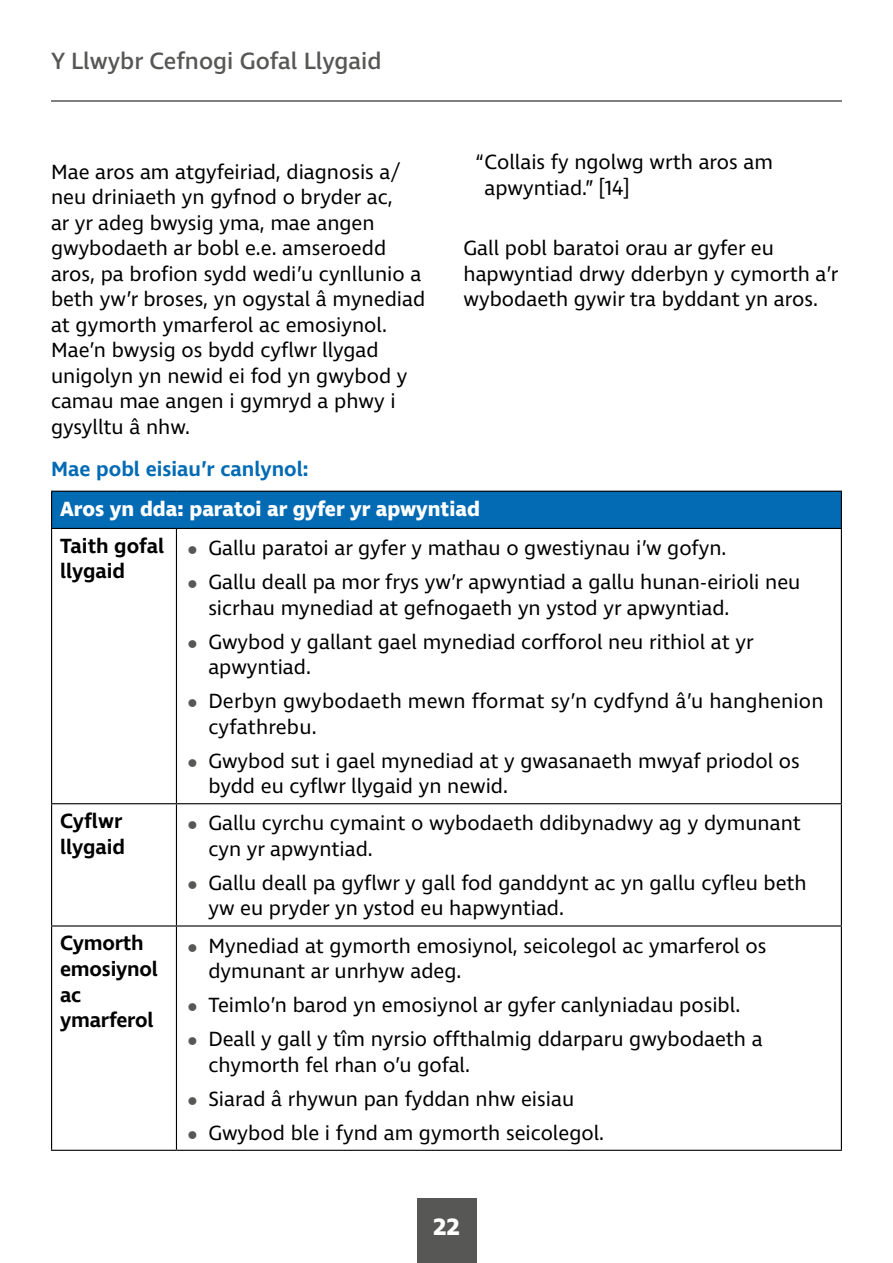
<style>
.page{position:relative;width:893px;height:1263px;background:#fff}
.page>*{position:absolute;margin:0;border:0;box-sizing:border-box;transform-origin:0 0}
.t1{font:500 24px "Ingra";color:#575756}
.t2{font:700 24px "Ingra";color:#fff}
.P___14pt_bullets{font:21px/25.5px "Ingra";color:#000}
.P___14pt_Body{font:21px/25.5px "Ingra";color:#000}
.T-Semibold{font:600 21px/25.5px "Ingra";letter-spacing:-.01em;color:#000}
.P_quote{font:21px/25.5px "Ingra";color:#000}
.T-Header{font:700 21px "Ingra";color:#fff}
.P___14pt_Body-2{font:600 21px "Ingra";color:#036bb4}
.s1{font-weight:700;font-size:27px;color:#575756}
</style>
<div class="page">
<div style="left:417px;top:1198px;width:59px;height:65px;background:#575756"></div>
<hr style="left:51px;top:100px;width:791px;height:2px;background:#575756">
<div style="left:52px;top:491px;width:789px;height:37px;background:#036bb4"></div>
<hr style="left:841px;top:529px;width:1px;height:274px;background:#000">
<hr style="left:51px;top:803px;width:125px;height:1px;background:#000">
<hr style="left:176px;top:803px;width:666px;height:1px;background:#000">
<hr style="left:841px;top:804px;width:1px;height:121px;background:#000">
<hr style="left:176px;top:925px;width:666px;height:1px;background:#000">
<hr style="left:841px;top:926px;width:1px;height:224px;background:#000">
<hr style="left:176px;top:1150px;width:666px;height:1px;background:#000">
<hr style="left:51px;top:925px;width:125px;height:1px;background:#000">
<hr style="left:51px;top:529px;width:1px;height:274px;background:#000">
<hr style="left:176px;top:529px;width:1px;height:274px;background:#000">
<hr style="left:51px;top:804px;width:1px;height:121px;background:#000">
<hr style="left:176px;top:804px;width:1px;height:121px;background:#000">
<hr style="left:51px;top:926px;width:1px;height:224px;background:#000">
<hr style="left:176px;top:926px;width:1px;height:224px;background:#000">
<hr style="left:51px;top:1150px;width:125px;height:1px;background:#000">
<hr style="left:51px;top:491px;width:125px;height:1px;background:#000">
<hr style="left:51px;top:492px;width:1px;height:36px;background:#000">
<hr style="left:176px;top:491px;width:666px;height:1px;background:#000">
<hr style="left:841px;top:492px;width:1px;height:36px;background:#000">
<hr style="left:51px;top:528px;width:125px;height:1px;background:#000">
<hr style="left:176px;top:528px;width:666px;height:1px;background:#000">
<p class="t1" style="left:51px;top:46px;width:332px">Y Llwybr Cefnogi Gofal Llygaid</p>
<p class="P___14pt_Body" style="left:51px;top:160px;width:376px">Mae aros am atgyfeiriad, diagnosis a/ neu driniaeth yn gyfnod o bryder ac,<br>ar yr adeg bwysig yma, mae angen gwybodaeth ar bobl e.e. amseroedd aros, pa brofion sydd wedi’u cynllunio a beth yw’r broses, yn ogystal â mynediad at gymorth ymarferol ac emosiynol.<br>Mae’n bwysig os bydd cyflwr llygad unigolyn yn newid ei fod yn gwybod y camau mae angen i gymryd a phwy i gysylltu â nhw.</p>
<p class="P_quote" style="left:485px;top:150px;width:290px;text-indent:-8px">“Collais fy ngolwg wrth aros am apwyntiad.” [14]</p>
<p class="P___14pt_Body" style="left:463px;top:236px;width:376px">Gall pobl baratoi orau ar gyfer eu hapwyntiad drwy dderbyn y cymorth a’r wybodaeth gywir tra byddant yn aros.</p>
<p class="P___14pt_Body-2" style="left:51px;top:456px;width:259px">Mae pobl eisiau’r canlynol:</p>
<p class="T-Header" style="left:60px;top:495px;width:421px">Aros yn dda: paratoi ar gyfer yr apwyntiad</p>
<p class="T-Semibold" style="left:60px;top:534px;width:106px">Taith gofal llygaid</p>
<p class="P___14pt_bullets" style="left:187px;top:536px;width:541px"><span class="s1">•</span> Gallu paratoi ar gyfer y mathau o gwestiynau i’w gofyn.</p>
<p class="P___14pt_bullets" style="left:208px;top:570px;width:593px;text-indent:-21px"><span class="s1">•</span> Gallu deall pa mor frys yw’r apwyntiad a gallu hunan-eirioli neu sicrhau mynediad at gefnogaeth yn ystod yr apwyntiad.</p>
<p class="P___14pt_bullets" style="left:208px;top:630px;width:547px;text-indent:-21px"><span class="s1">•</span> Gwybod y gallant gael mynediad corfforol neu rithiol at yr apwyntiad.</p>
<p class="P___14pt_bullets" style="left:208px;top:689px;width:617px;text-indent:-21px"><span class="s1">•</span> Derbyn gwybodaeth mewn fformat sy’n cydfynd â’u hanghenion cyfathrebu.</p>
<p class="P___14pt_bullets" style="left:208px;top:749px;width:593px;text-indent:-21px"><span class="s1">•</span> Gwybod sut i gael mynediad at y gwasanaeth mwyaf priodol os bydd eu cyflwr llygaid yn newid.</p>
<p class="T-Semibold" style="left:60px;top:809px;width:67px">Cyflwr llygaid</p>
<p class="P___14pt_bullets" style="left:208px;top:812px;width:594px;text-indent:-21px"><span class="s1">•</span> Gallu cyrchu cymaint o wybodaeth ddibynadwy ag y dymunant cyn yr apwyntiad.</p>
<p class="P___14pt_bullets" style="left:208px;top:871px;width:600px;text-indent:-21px"><span class="s1">•</span> Gallu deall pa gyflwr y gall fod ganddynt ac yn gallu cyfleu beth yw eu pryder yn ystod eu hapwyntiad.</p>
<p class="T-Semibold" style="left:60px;top:932px;width:99px">Cymorth emosiynol ac ymarferol</p>
<p class="P___14pt_bullets" style="left:208px;top:934px;width:559px;text-indent:-21px"><span class="s1">•</span> Mynediad at gymorth emosiynol, seicolegol ac ymarferol os dymunant ar unrhyw adeg.</p>
<p class="P___14pt_bullets" style="left:187px;top:993px;width:555px"><span class="s1">•</span> Teimlo’n barod yn emosiynol ar gyfer canlyniadau posibl.</p>
<p class="P___14pt_bullets" style="left:208px;top:1027px;width:556px;text-indent:-21px"><span class="s1">•</span> Deall y gall y tîm nyrsio offthalmig ddarparu gwybodaeth a chymorth fel rhan o’u gofal.</p>
<p class="P___14pt_bullets" style="left:187px;top:1087px;width:389px"><span class="s1">•</span> Siarad â rhywun pan fyddan nhw eisiau</p>
<p class="P___14pt_bullets" style="left:187px;top:1121px;width:419px"><span class="s1">•</span> Gwybod ble i fynd am gymorth seicolegol.</p>
<p class="t2" style="left:433px;top:1211px;width:28px">22</p>
</div>
